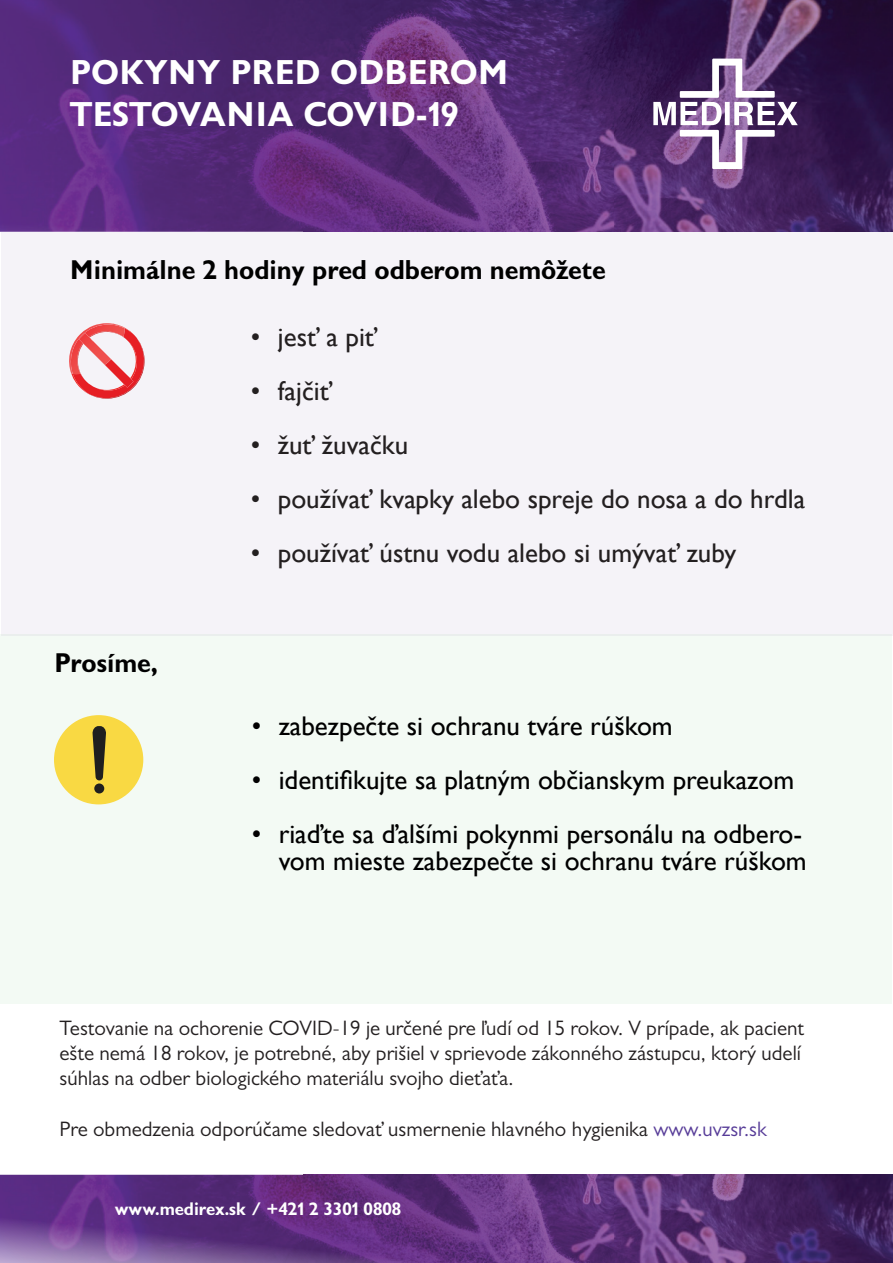
<style>
.page{position:relative;width:893px;height:1263px;background:#fff}
.page>*{position:absolute;margin:0;border:0;box-sizing:border-box;transform-origin:0 0}
.t1{font:700 34.5px/41.4px "Gill Sans Display MT Pro";color:#fff}
.t2{font:27px/27px "Gill Sans";color:#000;text-align:right}
.t3{font:27px "Gill Sans";color:#231f20}
.t4{font:700 27px "Gill Sans Display MT Pro";color:#000}
.t5{font:21px/25.2px "Gill Sans MT Pro";color:#231f20}
.t6{font:700 18px "Gill Sans Display MT Pro";color:#fff}
.s1{color:#573c98}
</style>
<div class="page">
<div style="left:2px;top:232px;width:891px;height:404px;background:#f5f3f8"></div>
<div style="left:0;top:634px;width:891px;height:369px;background:#f3faf4"></div>
<img style="left:0;top:0;width:893px;height:232px">
<svg style="left:653px;top:59px;width:145px;height:110px"></svg>
<img style="left:0;top:1175px;width:893px;height:88px">
<img style="left:69px;top:344px;width:4px;height:30px">
<svg style="left:73px;top:323px;width:72px;height:76px"></svg>
<img style="left:85px;top:345px;width:20px;height:20px">
<div style="left:54px;top:715px;width:89px;height:89px;background:#f9d943;border-radius:50%"></div>
<div style="left:94px;top:783px;width:10px;height:10px;background:#1f1f1f;border-radius:50%"></div>
<svg style="left:92px;top:726px;width:14px;height:54px"></svg>
<h1 class="t1" style="left:70px;top:52px;width:440px">POKYNY PRED ODBEROM<br>TESTOVANIA COVID-19</h1>
<p class="t4" style="left:70px;top:254px;width:537px">Minimálne 2 hodiny pred odberom nemôžete</p>
<p class="t4" style="left:54px;top:647px;width:106px">Prosíme,</p>
<p class="t3" style="left:251px;top:321px;width:127px">• jesť a piť</p>
<p class="t3" style="left:251px;top:375px;width:82px">• fajčiť</p>
<p class="t3" style="left:251px;top:429px;width:159px">• žuť žuvačku</p>
<p class="t3" style="left:251px;top:483px;width:556px">• používať kvapky alebo spreje do nosa a do hrdla</p>
<p class="t3" style="left:251px;top:537px;width:487px">• používať ústnu vodu alebo si umývať zuby</p>
<p class="t2" style="left:252px;top:713px;width:422px">• zabezpečte si ochranu tváre rúškom</p>
<p class="t2" style="left:252px;top:767px;width:544px">• identifikujte sa platným občianskym preukazom</p>
<p class="t2" style="left:252px;top:821px;width:556px">• riaďte sa ďalšími pokynmi personálu na odbero&shy;vom mieste zabezpečte si ochranu tváre rúškom</p>
<p class="t5" style="left:60px;top:1015px;width:746px">Testovanie na ochorenie COVID-19 je určené pre ľudí od 15 rokov. V prípade, ak pacient ešte nemá 18 rokov, je potrebné, aby prišiel v sprievode zákonného zástupcu, ktorý udelí súhlas na odber biologického materiálu svojho dieťaťa.</p>
<p class="t5" style="left:60px;top:1116px;width:709px">Pre obmedzenia odporúčame sledovať usmernenie hlavného hygienika <span class="s1">www.uvzsr.sk</span></p>
<p class="t6" style="left:115px;top:1198px;width:288px">www.medirex.sk / +421 2 3301 0808</p>
</div>
